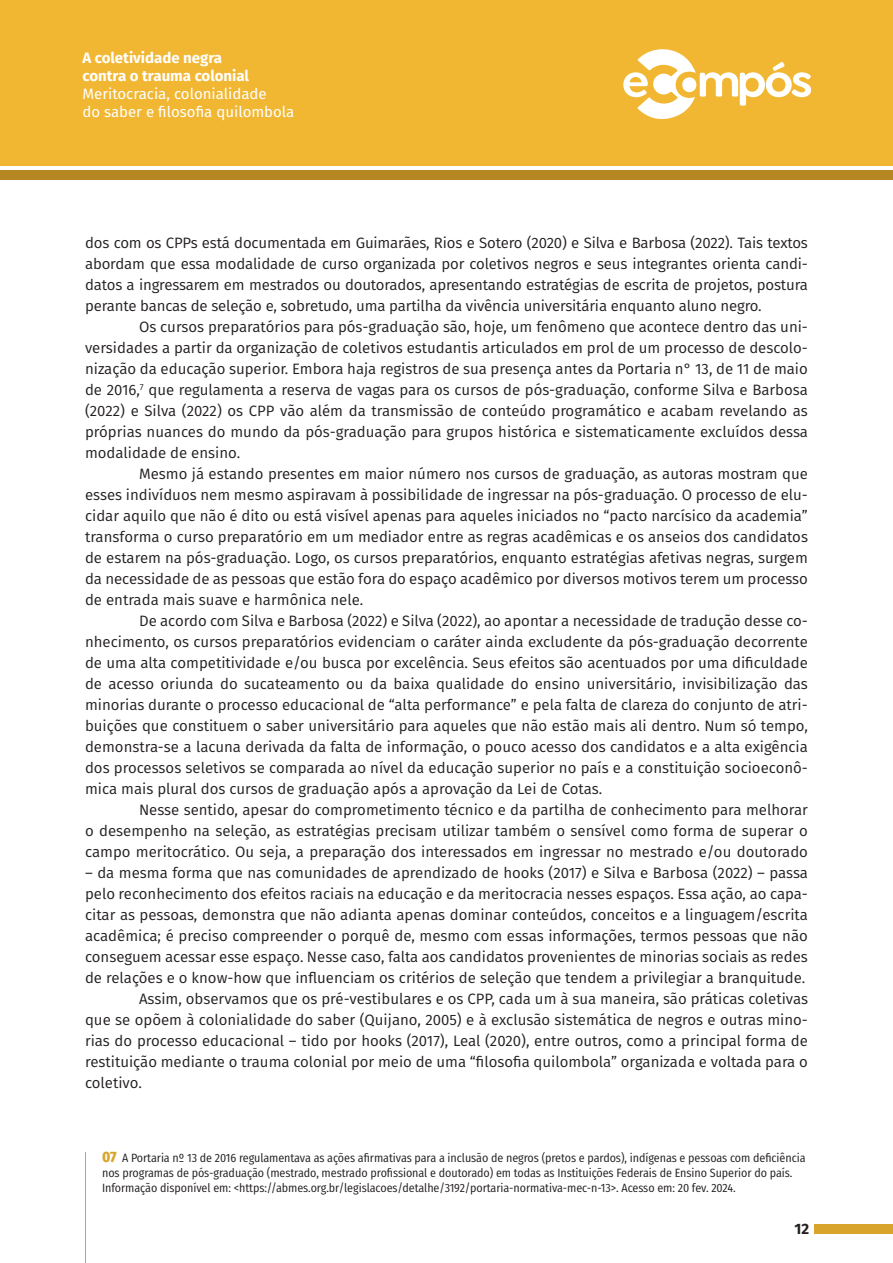
<style>
.page{position:relative;width:893px;height:1263px;background:#fff}
.page>*{position:absolute;margin:0;border:0;box-sizing:border-box;transform-origin:0 0}
.Texto{font:15px/21px "Fira Sans";color:#231f20;text-align:justify}
.t1{font:15px/18px "Fira Sans";color:#fff}
.t2{font:700 15px/18px "Fira Sans";color:#fff}
.t3{font:700 15px "Fira Sans";color:#231f20}
.Rodapé{font:12px/15px "Fira Sans Condensed";letter-spacing:-.005em;color:#231f20}
.s1{font-weight:800;font-size:15px;color:#d9a42c}
</style>
<div class="page">
<div style="left:0;top:0;width:893px;height:166px;background:#f2b732"></div>
<div style="left:0;top:170px;width:893px;height:10px;background:#b48723"></div>
<div style="left:814px;top:1224px;width:79px;height:9px;background:#d9a42c"></div>
<svg style="left:623px;top:49px;width:188px;height:70px"></svg>
<hr style="left:85px;top:1152px;width:1px;height:111px;background:#d9a42c">
<p class="t2" style="left:82px;top:48px;width:168px">A coletividade negra contra o trauma colonial</p>
<p class="t1" style="left:82px;top:84px;width:213px">Meritocracia, colonialidade<br>do saber e filosofia quilombola</p>
<p class="Texto" style="left:85px;top:232px;width:724px">dos com os CPPs está documentada em Guimarães, Rios e Sotero (2020) e Silva e Barbosa (2022). Tais textos abordam que essa modalidade de curso organizada por coletivos negros e seus integrantes orienta candi&shy;datos a ingressarem em mestrados ou doutorados, apresentando estratégias de escrita de projetos, postura perante bancas de seleção e, sobretudo, uma partilha da vivência universitária enquanto aluno negro.</p>
<p class="Texto" style="left:85px;top:316px;width:724px;text-indent:54px">Os cursos preparatórios para pós-graduação são, hoje, um fenômeno que acontece dentro das uni&shy;versidades a partir da organização de coletivos estudantis articulados em prol de um processo de descolo&shy;nização da educação superior. Embora haja registros de sua presença antes da Portaria n° 13, de 11 de maio de 2016,<sup>7</sup> que regulamenta a reserva de vagas para os cursos de pós-graduação, conforme Silva e Barbosa (2022) e Silva (2022) os CPP vão além da transmissão de conteúdo programático e acabam revelando as próprias nuances do mundo da pós-graduação para grupos histórica e sistematicamente excluídos dessa modalidade de ensino.</p>
<p class="Texto" style="left:85px;top:463px;width:724px;text-indent:54px">Mesmo já estando presentes em maior número nos cursos de graduação, as autoras mostram que esses indivíduos nem mesmo aspiravam à possibilidade de ingressar na pós-graduação. O processo de elu&shy;cidar aquilo que não é dito ou está visível apenas para aqueles iniciados no “pacto narcísico da academia” transforma o curso preparatório em um mediador entre as regras acadêmicas e os anseios dos candidatos de estarem na pós-graduação. Logo, os cursos preparatórios, enquanto estratégias afetivas negras, surgem da necessidade de as pessoas que estão fora do espaço acadêmico por diversos motivos terem um processo de entrada mais suave e harmônica nele.</p>
<p class="Texto" style="left:85px;top:610px;width:724px;text-indent:54px">De acordo com Silva e Barbosa (2022) e Silva (2022), ao apontar a necessidade de tradução desse co&shy;nhecimento, os cursos preparatórios evidenciam o caráter ainda excludente da pós-graduação decorrente de uma alta competitividade e/ou busca por excelência. Seus efeitos são acentuados por uma dificuldade de acesso oriunda do sucateamento ou da baixa qualidade do ensino universitário, invisibilização das minorias durante o processo educacional de “alta performance” e pela falta de clareza do conjunto de atri&shy;buições que constituem o saber universitário para aqueles que não estão mais ali dentro. Num só tempo, demonstra-se a lacuna derivada da falta de informação, o pouco acesso dos candidatos e a alta exigência dos processos seletivos se comparada ao nível da educação superior no país e a constituição socioeconô&shy;mica mais plural dos cursos de graduação após a aprovação da Lei de Cotas.</p>
<p class="Texto" style="left:85px;top:799px;width:724px;text-indent:54px">Nesse sentido, apesar do comprometimento técnico e da partilha de conhecimento para melhorar o desempenho na seleção, as estratégias precisam utilizar também o sensível como forma de superar o campo meritocrático. Ou seja, a preparação dos interessados em ingressar no mestrado e/ou doutorado</p>
<p class="Texto" style="left:85px;top:862px;width:724px">– da mesma forma que nas comunidades de aprendizado de hooks (2017) e Silva e Barbosa (2022) – passa pelo reconhecimento dos efeitos raciais na educação e da meritocracia nesses espaços. Essa ação, ao capa&shy;citar as pessoas, demonstra que não adianta apenas dominar conteúdos, conceitos e a linguagem/escrita acadêmica; é preciso compreender o porquê de, mesmo com essas informações, termos pessoas que não conseguem acessar esse espaço. Nesse caso, falta aos candidatos provenientes de minorias sociais as redes de relações e o know-how que influenciam os critérios de seleção que tendem a privilegiar a branquitude.</p>
<p class="Texto" style="left:85px;top:988px;width:724px;text-indent:54px">Assim, observamos que os pré-vestibulares e os CPP, cada um à sua maneira, são práticas coletivas que se opõem à colonialidade do saber (Quijano, 2005) e à exclusão sistemática de negros e outras mino&shy;rias do processo educacional – tido por hooks (2017), Leal (2020), entre outros, como a principal forma de restituição mediante o trauma colonial por meio de uma “filosofia quilombola” organizada e voltada para o coletivo.</p>
<p class="Rodapé" style="left:102px;top:1150px;width:705px"><span class="s1">07</span> A Portaria nº 13 de 2016 regulamentava as ações afirmativas para a inclusão de negros (pretos e pardos), indígenas e pessoas com deficiência nos programas de pós-graduação (mestrado, mestrado profissional e doutorado) em todas as Instituições Federais de Ensino Superior do país.<br>Informação disponível em: &lt;https://abmes.org.br/legislacoes/detalhe/3192/portaria-normativa-mec-n-13&gt;. Acesso em: 20 fev. 2024.</p>
<p class="t3" style="left:794px;top:1216px;width:16px">12</p>
</div>
